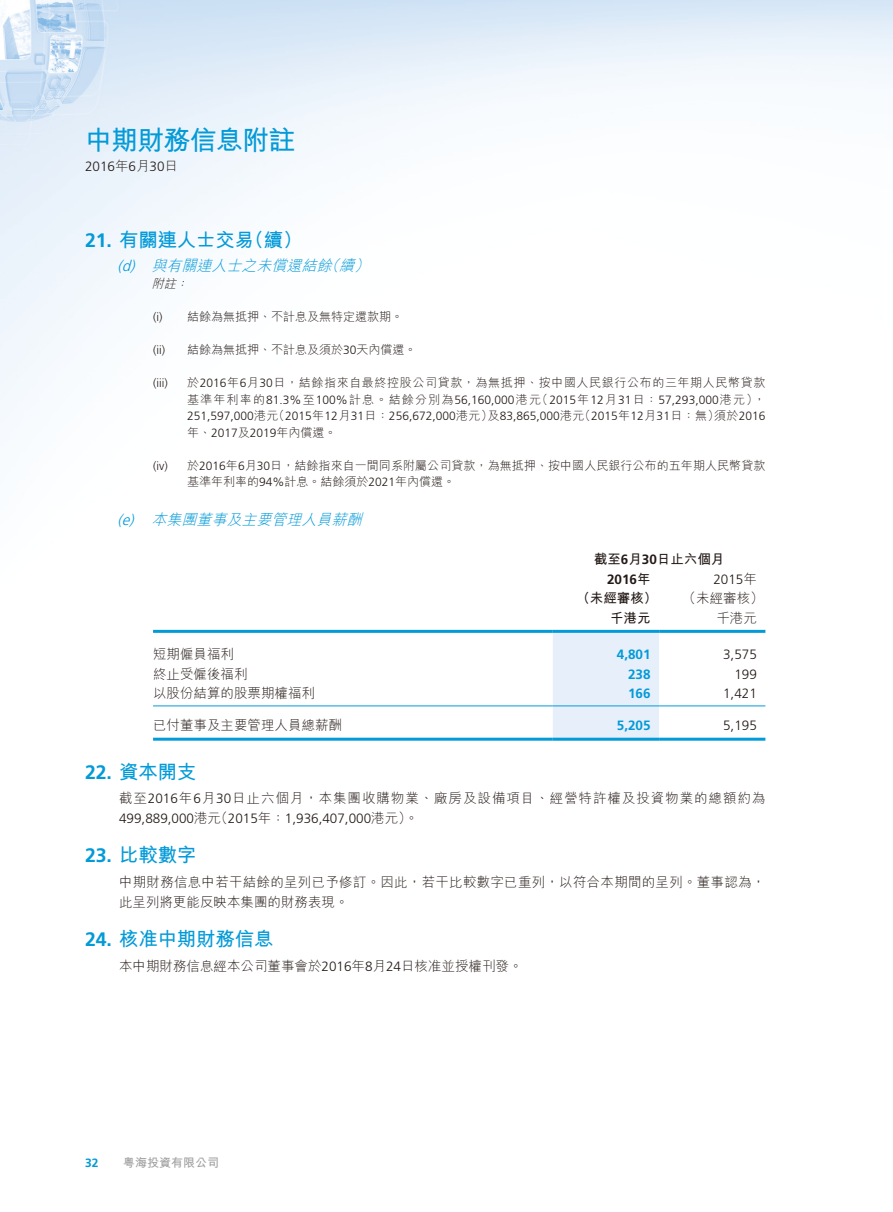
<style>
.page{position:relative;width:893px;height:1212px;background:#fff}
.page>*{position:absolute;margin:0;border:0;box-sizing:border-box;transform-origin:0 0}
.t1{font:27px "M Hei HK Bold E Ten B5 H";letter-spacing:-.03em;color:#039ad8}
.t2{font:19.5px "M Hei HK Bold E Ten B5 H";letter-spacing:-.01em;color:#039ad8}
.t3{font:italic 15px "M Hei HK Light E Ten B5 H";color:#039ad8}
.t4{font:13.5px "M Hei HK Light E Ten B5 H";color:#231916}
.t5{font:300 13.5px "Frutiger LT Std";color:#231916}
.t6{font:13.5px/19.5px "M Hei HK Light E Ten B5 H";letter-spacing:.02em;color:#231916}
.t7{font:13.5px "M Hei HK Light E Ten B5 H";letter-spacing:.07em;color:#231916}
.t8{font:13.5px "M Hei HK Bold E Ten B5 H";color:#231916}
.t9{font:700 13.5px "Frutiger LT Std";color:#039ad8}
.t10{font:700 13.5px "Frutiger LT Std";color:#231916}
.t11{font:300 12px/16.5px "Frutiger LT Std";color:#231916}
.t12{font:12px/16.5px "M Hei HK Light E Ten B5 H";letter-spacing:.005em;color:#231916}
.t13{font:12px "M Hei HK Light E Ten B5 H";letter-spacing:.05em;color:#231916}
.t14{font:12px "M Hei HK Bold E Ten B5 H";color:#9f9fa0}
.t15{font:italic 12px "M Hei HK Light E Ten B5 H";color:#231916}
.t16{font:700 12px "Frutiger LT Std";color:#039ad8}
.s1{font-family:"M Hei HK Light E Ten B5 H";font-weight:400}
.s2{font-family:"Frutiger LT Std";font-weight:700}
.s3{font-family:"Frutiger LT Std";font-weight:300}
.s4{font-family:"M Hei HK Bold E Ten B5 H";font-weight:400}
.s5{font-family:"M Hei HKS Bold E Ten B5 H"}
</style>
<div class="page">
<img style="left:0;top:0;width:893px;height:741px">
<div style="left:553px;top:633px;width:106px;height:105px;background:#e7f0fa"></div>
<hr style="left:153px;top:630px;width:400px;height:3px;background:#039ad8">
<hr style="left:553px;top:630px;width:106px;height:3px;background:#039ad8">
<hr style="left:659px;top:630px;width:106px;height:3px;background:#039ad8">
<hr style="left:153px;top:705px;width:400px;height:1px;background:#039ad8">
<hr style="left:553px;top:705px;width:106px;height:1px;background:#039ad8">
<hr style="left:659px;top:705px;width:106px;height:1px;background:#039ad8">
<hr style="left:153px;top:738px;width:400px;height:3px;background:#039ad8">
<hr style="left:553px;top:738px;width:106px;height:3px;background:#039ad8">
<hr style="left:659px;top:738px;width:106px;height:3px;background:#039ad8">
<h1 class="t1" style="left:85px;top:130px;width:212px">中期財務信息附註</h1>
<p class="t5" style="left:85px;top:160px;width:95px">2016<span class="s1">年</span>6<span class="s1">月</span>30<span class="s1">日</span></p>
<h2 class="t2" style="left:85px;top:232px;width:219px"><span class="s2">21.</span> 有關連人士交易（續）</h2>
<p class="t3" style="left:118px;top:260px;width:257px"><span class="s3">(d)</span> 與有關連人士之未償還結餘（續）</p>
<p class="t15" style="left:152px;top:279px;width:41px">附註：</p>
<p class="t12" style="left:153px;top:310px;width:252px"><span class="s3">(i)</span> 結餘為無抵押、不計息及無特定還款期。</p>
<p class="t11" style="left:153px;top:342px;width:13px">(ii)</p>
<p class="t12" style="left:187px;top:343px;width:231px">結餘為無抵押、不計息及須於<span class="s3">30</span>天內償還。</p>
<p class="t11" style="left:153px;top:375px;width:16px">(iii)</p>
<p class="t13" style="left:187px;top:378px;width:580px">於<span class="s3">2016</span>年<span class="s3">6</span>月<span class="s3">30</span>日，結餘指來自最終控股公司貸款，為無抵押、按中國人民銀行公布的三年期人民幣貸款</p>
<p class="t11" style="left:187px;top:392px;width:580px"><span class="s1">基準年利率的</span>81.3%<span class="s1">至</span>100%<span class="s1">計息。結餘分別為</span>56,160,000<span class="s1">港元（</span>2015<span class="s1">年</span>12<span class="s1">月</span>31<span class="s1">日：</span>57,293,000<span class="s1">港元），<br></span>251,597,000<span class="s1">港元（</span>2015<span class="s1">年</span>12<span class="s1">月</span>31<span class="s1">日：</span>256,672,000<span class="s1">港元）及</span>83,865,000<span class="s1">港元（</span>2015<span class="s1">年</span>12<span class="s1">月</span>31<span class="s1">日：無）須於</span>2016</p>
<p class="t12" style="left:187px;top:426px;width:151px">年、<span class="s3">2017</span>及<span class="s3">2019</span>年內償還。</p>
<p class="t11" style="left:153px;top:458px;width:16px">(iv)</p>
<p class="t12" style="left:187px;top:459px;width:580px">於<span class="s3">2016</span>年<span class="s3">6</span>月<span class="s3">30</span>日，結餘指來自一間同系附屬公司貸款，為無抵押、按中國人民銀行公布的五年期人民幣貸款基準年利率的<span class="s3">94%</span>計息。結餘須於<span class="s3">2021</span>年內償還。</p>
<p class="t3" style="left:118px;top:514px;width:250px"><span class="s3">(e)</span> 本集團董事及主要管理人員薪酬</p>
<p class="t8" style="left:594px;top:554px;width:132px">截至<span class="s2">6</span>月<span class="s2">30</span>日止六個月</p>
<p class="t10" style="left:607px;top:572px;width:45px">2016<span class="s4">年</span></p>
<p class="t5" style="left:713px;top:572px;width:45px">2015<span class="s1">年</span></p>
<p class="t8" style="left:576px;top:593px;width:82px">（未經審核）</p>
<p class="t4" style="left:683px;top:593px;width:82px">（未經審核）</p>
<p class="t8" style="left:610px;top:612px;width:42px">千港元</p>
<p class="t4" style="left:716px;top:612px;width:42px">千港元</p>
<p class="t4" style="left:153px;top:649px;width:82px">短期僱員福利</p>
<p class="t9" style="left:617px;top:648px;width:35px">4,801</p>
<p class="t5" style="left:723px;top:648px;width:35px">3,575</p>
<p class="t4" style="left:153px;top:668px;width:96px">終止受僱後福利</p>
<p class="t9" style="left:628px;top:667px;width:24px">238</p>
<p class="t5" style="left:734px;top:667px;width:24px">199</p>
<p class="t4" style="left:153px;top:688px;width:163px">以股份結算的股票期權福利</p>
<p class="t9" style="left:628px;top:687px;width:24px">166</p>
<p class="t5" style="left:723px;top:687px;width:35px">1,421</p>
<p class="t4" style="left:153px;top:720px;width:190px">已付董事及主要管理人員總薪酬</p>
<p class="t9" style="left:617px;top:719px;width:35px">5,205</p>
<p class="t5" style="left:723px;top:719px;width:35px">5,195</p>
<h2 class="t2" style="left:85px;top:764px;width:113px"><span class="s2">22.</span> 資本開支</h2>
<p class="t7" style="left:119px;top:793px;width:648px">截至<span class="s3">2016</span>年<span class="s3">6</span>月<span class="s3">30</span>日止六個月，本集團收購物業、廠房及設備項目、經營特許權及投資物業的總額約為</p>
<p class="t5" style="left:119px;top:811px;width:301px">499,889,000<span class="s1">港元（</span>2015<span class="s1">年：</span>1,936,407,000<span class="s1">港元）。</span></p>
<h2 class="t2" style="left:85px;top:848px;width:113px"><span class="s2">23.</span> 比較數字</h2>
<p class="t6" style="left:119px;top:874px;width:648px">中期財務信息中若干結餘的呈列已予修訂。因此，若干比較數字已重列，以符合本期間的呈列。董事認為，此呈列將更能反映本集團的財務表現。</p>
<h2 class="t2" style="left:85px;top:931px;width:190px"><span class="s2">24.</span> 核准中期財務信息</h2>
<p class="t4" style="left:119px;top:960px;width:405px">本中期財務信息經本公司董事會於<span class="s3">2016</span>年<span class="s3">8</span>月<span class="s3">24</span>日核准並授權刊發。</p>
<p class="t16" style="left:85px;top:1157px;width:15px">32</p>
<p class="t14" style="left:123px;top:1158px;width:97px"><span class="s5">粵</span>海投資有限公司</p>
</div>
